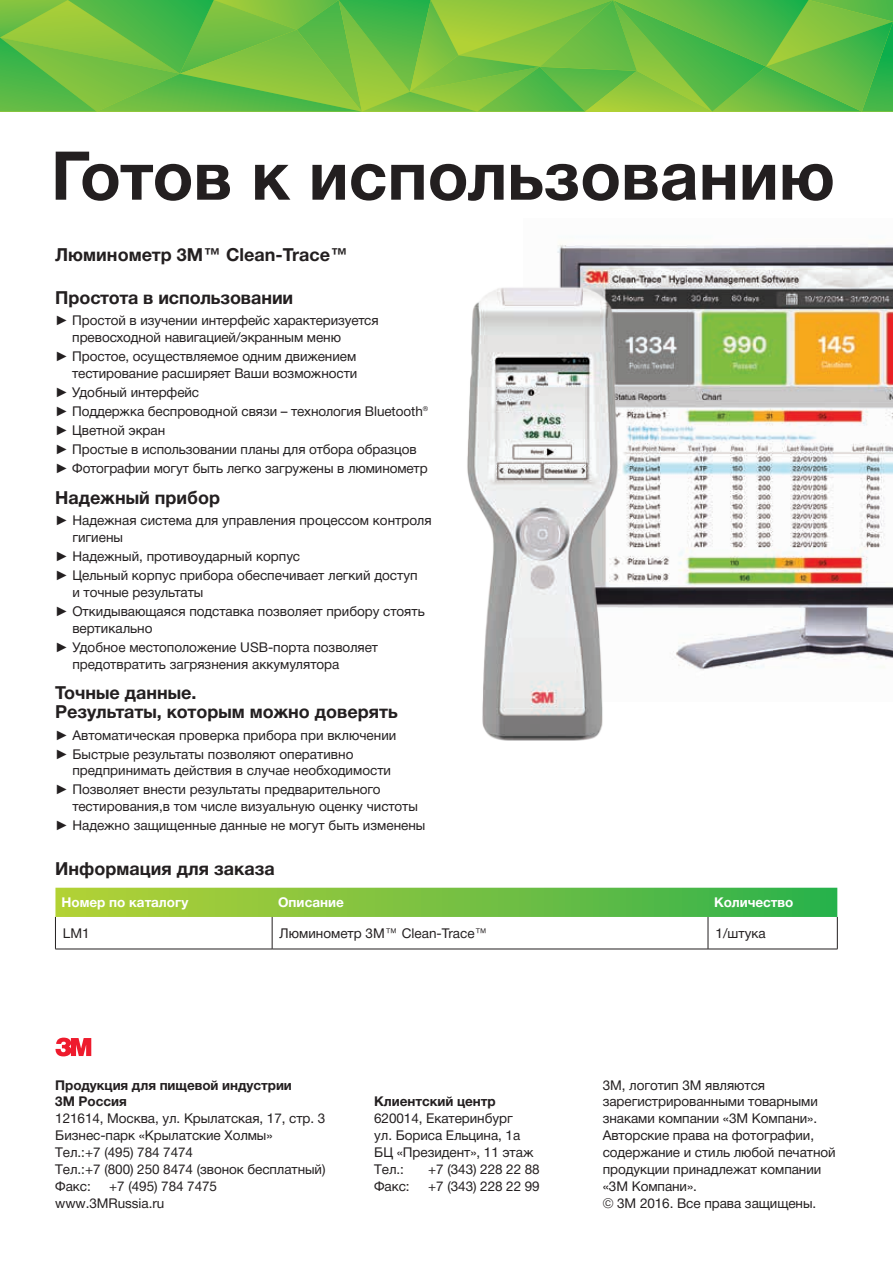
<style>
.page{position:relative;width:893px;height:1263px;background:#fff}
.page>*{position:absolute;margin:0;border:0;box-sizing:border-box;transform-origin:0 0}
.t1{font:700 67.5px "Helvetica Neue Cyr";color:#231f20}
.t2{font:700 18px/19.8px "Helvetica Neue Cyr";color:#231f20}
.t3{font:13.5px/16.8px "Helvetica Neue Cyr";letter-spacing:-.005em;color:#231f20}
.t4{font:700 13.5px/16.8px "Helvetica Neue Cyr";letter-spacing:-.005em;color:#231f20}
.t5{font:700 13.5px "Helvetica Neue Cyr";color:#fff}
.s1{font-family:"Arial"}
</style>
<div class="page">
<img style="left:557px;top:244px;width:336px;height:426px">
<svg style="left:55px;top:888px;width:782px;height:29px;background:#74c141"></svg>
<hr style="left:55px;top:917px;width:1px;height:32px;background:#231f20">
<hr style="left:272px;top:917px;width:1px;height:32px;background:#231f20">
<hr style="left:708px;top:917px;width:1px;height:32px;background:#231f20">
<hr style="left:837px;top:917px;width:1px;height:32px;background:#231f20">
<hr style="left:55px;top:949px;width:217px;height:1px;background:#231f20">
<hr style="left:272px;top:949px;width:436px;height:1px;background:#231f20">
<hr style="left:708px;top:949px;width:129px;height:1px;background:#231f20">
<img style="left:467px;top:268px;width:167px;height:473px">
<svg style="left:0;top:0;width:893px;height:112px;background:#6cbe43"></svg>
<svg style="left:55px;top:1037px;width:36px;height:19px"></svg>
<h1 class="t1" style="left:51px;top:139px;width:786px">Готов к использованию</h1>
<h2 class="t2" style="left:55px;top:244px;width:294px">Люминометр 3M™ Clean-Trace™</h2>
<h2 class="t2" style="left:55px;top:288px;width:240px">Простота в использовании</h2>
<p class="t3" style="left:72px;top:312px;width:308px;text-indent:-17px"><span class="s1">►</span> Простой в изучении интерфейс характеризуется превосходной навигацией/экранным меню</p>
<p class="t3" style="left:55px;top:348px;width:304px;text-align:right"><span class="s1">►</span> Простое, осуществляемое одним движением тестирование расширяет Ваши возможности</p>
<p class="t3" style="left:55px;top:383px;width:374px;line-height:19px"><span class="s1">►</span> Удобный интерфейс<br><span class="s1">►</span> Поддержка беспроводной связи – технология Bluetooth® <span class="s1">►</span> Цветной экран<br><span class="s1">►</span> Простые в использовании планы для отбора образцов <span class="s1">►</span> Фотографии могут быть легко загружены в люминометр</p>
<h2 class="t2" style="left:55px;top:488px;width:166px">Надежный прибор</h2>
<p class="t3" style="left:72px;top:512px;width:361px;text-indent:-17px"><span class="s1">►</span> Надежная система для управления процессом контроля гигиены</p>
<p class="t3" style="left:55px;top:547px;width:364px;line-height:19px"><span class="s1">►</span> Надежный, противоударный корпус<br><span class="s1">►</span> Цельный корпус прибора обеспечивает легкий доступ</p>
<p class="t3" style="left:55px;top:583px;width:371px;line-height:19px;text-indent:17px">и точные результаты<br><span class="s1">►</span> Откидывающаяся подставка позволяет прибору стоять</p>
<p class="t3" style="left:55px;top:619px;width:324px;line-height:19px;text-indent:17px">вертикально<br><span class="s1">►</span> Удобное местоположение USB-порта позволяет</p>
<p class="t3" style="left:72px;top:656px;width:268px">предотвратить загрязнения аккумулятора</p>
<h2 class="t2" style="left:55px;top:682px;width:344px">Точные данные.<br>Результаты, которым можно доверять</h2>
<p class="t3" style="left:55px;top:725px;width:343px;line-height:19px"><span class="s1">►</span> Автоматическая проверка прибора при включении <span class="s1">►</span> Быстрые результаты позволяют оперативно</p>
<p class="t3" style="left:55px;top:761px;width:337px;line-height:19px;text-indent:17px">предпринимать действия в случае необходимости <span class="s1">►</span> Позволяет внести результаты предварительного</p>
<p class="t3" style="left:55px;top:797px;width:372px;line-height:19px;text-indent:17px">тестирования,в том числе визуальную оценку чистоты <span class="s1">►</span> Надежно защищенные данные не могут быть изменены</p>
<h2 class="t2" style="left:55px;top:859px;width:221px">Информация для заказа</h2>
<p class="t5" style="left:61px;top:895px;width:128px">Номер по каталогу</p>
<p class="t5" style="left:278px;top:895px;width:67px">Описание</p>
<p class="t5" style="left:714px;top:895px;width:81px">Количество</p>
<p class="t3" style="left:63px;top:925px;width:28px">LM1</p>
<p class="t3" style="left:280px;top:925px;width:210px">Люминометр 3M™ Clean-Trace™</p>
<p class="t3" style="left:715px;top:925px;width:52px">1/штука</p>
<p class="t4" style="left:55px;top:1076px;width:238px">Продукция для пищевой индустрии<br>3M Россия</p>
<p class="t3" style="left:55px;top:1110px;width:272px">121614, Москва, ул. Крылатская, 17, стр. 3<br>Бизнес-парк «Крылатские Холмы»<br>Тел.:+7 (495) 784 7474<br>Тел.:+7 (800) 250 8474 (звонок бесплатный)<br>Факс:</p>
<p class="t3" style="left:55px;top:1178px;width:163px;text-indent:54px">+7 (495) 784 7475 www.3MRussia.ru</p>
<p class="t4" style="left:374px;top:1093px;width:123px">Клиентский центр</p>
<p class="t3" style="left:374px;top:1110px;width:161px">620014, Екатеринбург ул. Бориса Ельцина, 1а<br>БЦ «Президент», 11 этаж<br>Тел.:</p>
<p class="t3" style="left:428px;top:1161px;width:113px">+7 (343) 228 22 88</p>
<p class="t3" style="left:374px;top:1178px;width:37px">Факс:</p>
<p class="t3" style="left:428px;top:1178px;width:113px">+7 (343) 228 22 99</p>
<p class="t3" style="left:603px;top:1076px;width:234px">3М, логотип 3М являются зарегистрированными товарными знаками компании «3М Компани».<br>Авторские права на фотографии, содержание и стиль любой печатной продукции принадлежат компании «3M Компани».<br>© 3М 2016. Все права защищены.</p>
</div>
